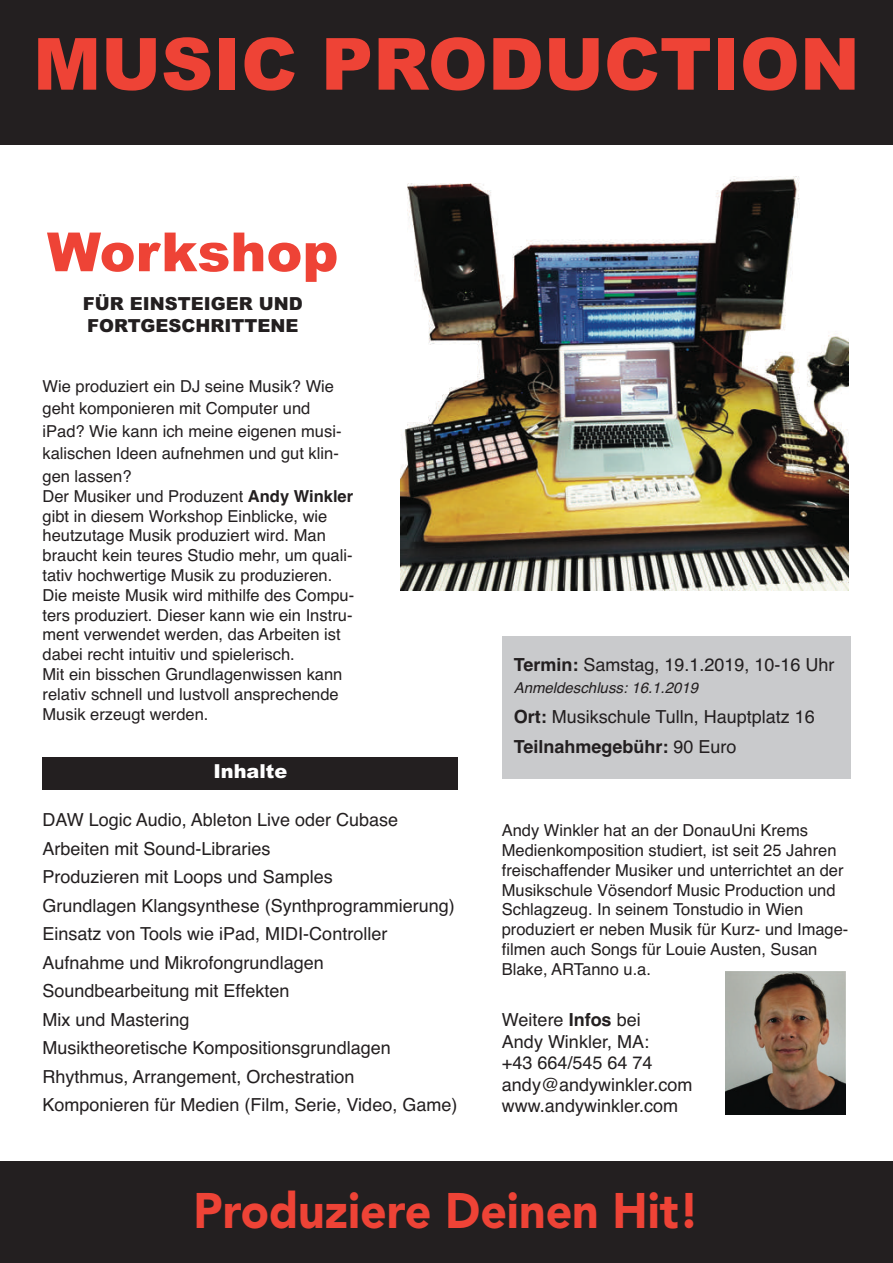
<style>
.page{position:relative;width:893px;height:1263px;background:#fff}
.page>*{position:absolute;margin:0;border:0;box-sizing:border-box;transform-origin:0 0}
.t1{font:900 72px "Arial";color:#ee4336}
.t2{font:900 54px "Arial";color:#ee4336}
.t3{font:900 49.5px "Avenir";color:#ee4336;scale:.94 1}
.t4{font:900 19.2px "Arial";color:#fff}
.t5{font:18px/28.5px "Helvetica";color:#231f20}
.t6{font:900 18px/21.6px "Arial";color:#231f20}
.t7{font:16.5px/19.8px "Helvetica";color:#231f20}
.t8{font:italic 15px "Helvetica";color:#231f20}
.s1{font-weight:700}
</style>
<div class="page">
<img style="left:401px;top:176px;width:448px;height:414px">
<div style="left:0;top:0;width:893px;height:145px;background:#231f20"></div>
<div style="left:0;top:1161px;width:893px;height:102px;background:#231f20"></div>
<div style="left:43px;top:756px;width:415px;height:33px;background:#231f20"></div>
<img style="left:725px;top:971px;width:120px;height:143px">
<div style="left:502px;top:637px;width:348px;height:142px;background:#c9cacc"></div>
<h1 class="t1" style="left:33px;top:12px;width:828px">MUSIC PRODUCTION</h1>
<h2 class="t2" style="left:47px;top:213px;width:293px">Workshop</h2>
<p class="t6" style="left:83px;top:292px;width:221px">FÜR EINSTEIGER UND<br>FORTGESCHRITTENE</p>
<p class="t7" style="left:43px;top:375px;width:300px;line-height:22.5px">Wie produziert ein DJ seine Musik? Wie geht komponieren mit Computer und iPad? Wie kann ich meine eigenen musi&shy;kalischen Ideen aufnehmen und gut klin&shy;gen lassen?</p>
<p class="t7" style="left:43px;top:487px;width:313px">Der Musiker und Produzent <span class="s1">Andy Winkler </span>gibt in diesem Workshop Einblicke, wie heutzutage Musik produziert wird. Man braucht kein teures Studio mehr, um quali&shy;tativ hochwertige Musik zu produzieren.<br>Die meiste Musik wird mithilfe des Compu&shy;ters produziert. Dieser kann wie ein Instru&shy;ment verwendet werden, das Arbeiten ist dabei recht intuitiv und spielerisch.<br>Mit ein bisschen Grundlagenwissen kann relativ schnell und lustvoll ansprechende Musik erzeugt werden.</p>
<p class="t4" style="left:213px;top:757px;width:75px">Inhalte</p>
<p class="t5" style="left:42px;top:806px;width:416px">DAW Logic Audio, Ableton Live oder Cubase Arbeiten mit Sound-Libraries<br>Produzieren mit Loops und Samples<br>Grundlagen Klangsynthese (Synthprogrammierung)<br>Einsatz von Tools wie iPad, MIDI-Controller Aufnahme und Mikrofongrundlagen Soundbearbeitung mit Effekten<br>Mix und Mastering<br>Musiktheoretische Kompositionsgrundlagen Rhythmus, Arrangement, Orchestration Komponieren für Medien (Film, Serie, Video, Game)</p>
<p class="t5" style="left:514px;top:651px;width:322px"><span class="s1">Termin:</span> Samstag, 19.1.2019, 10-16 Uhr</p>
<p class="t8" style="left:514px;top:676px;width:186px">Anmeldeschluss: 16.1.2019</p>
<p class="t5" style="left:514px;top:702px;width:303px;line-height:30px"><span class="s1">Ort:</span> Musikschule Tulln, Hauptplatz 16<br><span class="s1">Teilnahmegebühr:</span> 90 Euro</p>
<p class="t7" style="left:502px;top:821px;width:348px">Andy Winkler hat an der DonauUni Krems Medienkomposition studiert, ist seit 25 Jahren freischaffender Musiker und unterrichtet an der Musikschule Vösendorf Music Production und Schlagzeug. In seinem Tonstudio in Wien produziert er neben Musik für Kurz- und Image&shy;filmen auch Songs für Louie Austen, Susan Blake, ARTanno u.a.</p>
<p class="t5" style="left:502px;top:1009px;width:192px;line-height:21.6px">Weitere <span class="s1">Infos</span> bei<br>Andy Winkler, MA:<br>+43 664/545 64 74 andy@andywinkler.com www.andywinkler.com</p>
<h3 class="t3" style="left:193px;top:1169px;width:540px">Produziere Deinen Hit!</h3>
</div>
